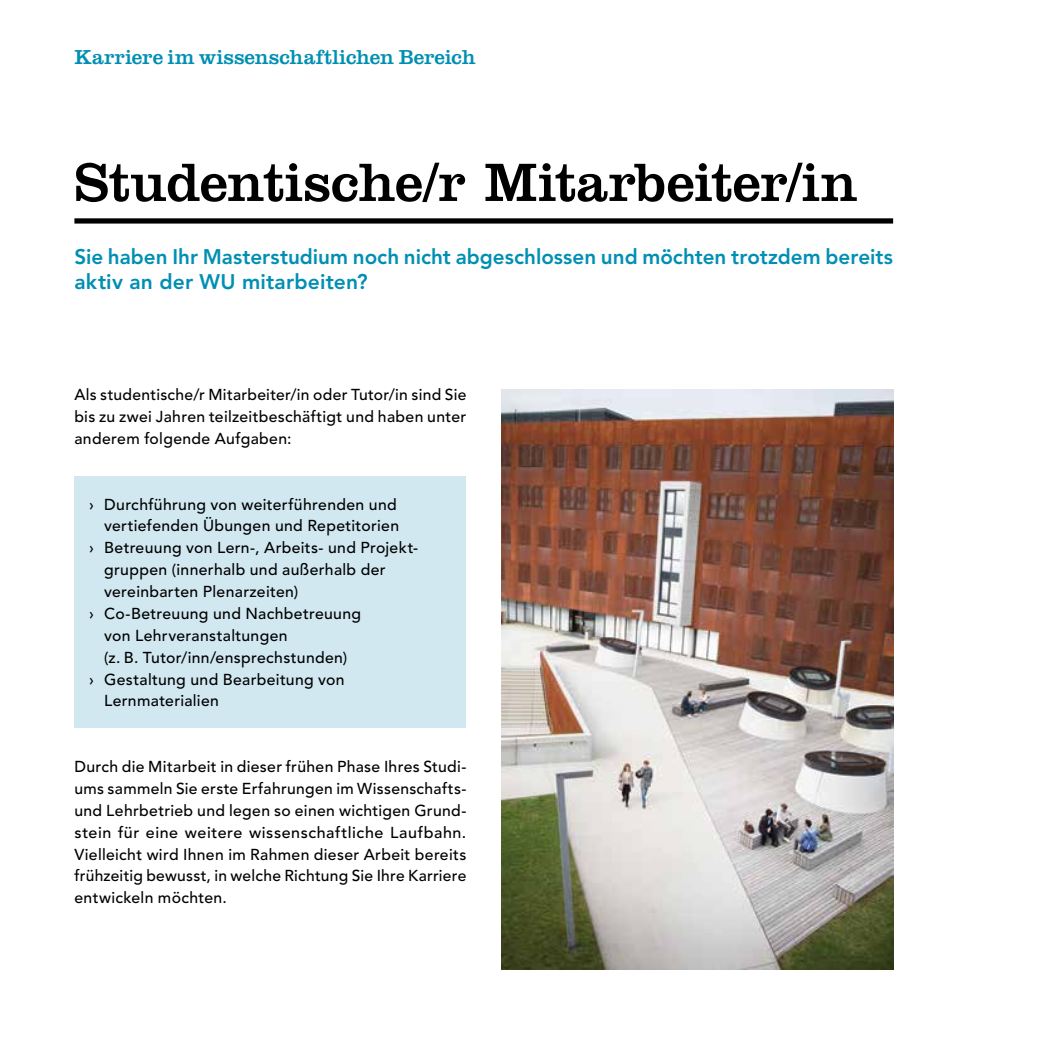
<style>
.page{position:relative;width:1042px;height:1042px;background:#fff}
.page>*{position:absolute;margin:0;border:0;box-sizing:border-box;transform-origin:0 0}
.t1{font:56px "Clarendon LT Std";letter-spacing:-.01em;color:#000}
.t2{font:800 21px/25.4px "Avenir LT Std";color:#008fb3}
.t3{font:21px "Clarendon LT Std";color:#008fb3}
.t4{font:500 15.75px/21.9px "Avenir LT Std";letter-spacing:.02em;color:#000;text-align:justify}
</style>
<div class="page">
<div style="left:74px;top:218px;width:819px;height:6px;background:#000"></div>
<img style="left:501px;top:389px;width:392px;height:580px">
<div style="left:74px;top:476px;width:392px;height:252px;background:#d1e8f1"></div>
<h2 class="t3" style="left:74px;top:44px;width:403px">Karriere im wissenschaftlichen Bereich</h2>
<h1 class="t1" style="left:74px;top:149px;width:785px">Studentische/r Mitarbeiter/in</h1>
<h2 class="t2" style="left:74px;top:244px;width:820px">Sie haben Ihr Masterstudium noch nicht abgeschlossen und möchten trotzdem bereits aktiv an der WU mitarbeiten?</h2>
<p class="t4" style="left:74px;top:384px;width:393px">Als studentische/r Mitarbeiter/in oder Tutor/in sind Sie bis zu zwei Jahren teilzeitbeschäftigt und haben unter anderem folgende Aufgaben:</p>
<p class="t4" style="left:89px;top:493px;width:309px">› Durchführung von weiterführenden und</p>
<p class="t4" style="left:104px;top:515px;width:296px">vertiefenden Übungen und Repetitorien</p>
<p class="t4" style="left:89px;top:537px;width:330px">› Betreuung von Lern-, Arbeits- und Projekt-</p>
<p class="t4" style="left:104px;top:559px;width:283px">gruppen (innerhalb und außerhalb der</p>
<p class="t4" style="left:104px;top:581px;width:195px">vereinbarten Plenarzeiten)</p>
<p class="t4" style="left:89px;top:603px;width:273px">› Co-Betreuung und Nachbetreuung</p>
<p class="t4" style="left:104px;top:625px;width:185px">von Lehrveranstaltungen</p>
<p class="t4" style="left:104px;top:647px;width:245px">(z. B. Tutor/inn/ensprechstunden)</p>
<p class="t4" style="left:89px;top:668px;width:257px">› Gestaltung und Bearbeitung von</p>
<p class="t4" style="left:104px;top:690px;width:116px">Lernmaterialien</p>
<p class="t4" style="left:74px;top:756px;width:393px">Durch die Mitarbeit in dieser frühen Phase Ihres Studi&shy;ums sammeln Sie erste Erfahrungen im Wissenschafts&shy;und Lehrbetrieb und legen so einen wichtigen Grund&shy;stein für eine weitere wissenschaftliche Laufbahn.<br>Vielleicht wird Ihnen im Rahmen dieser Arbeit bereits frühzeitig bewusst, in welche Richtung Sie Ihre Karriere entwickeln möchten.</p>
</div>
